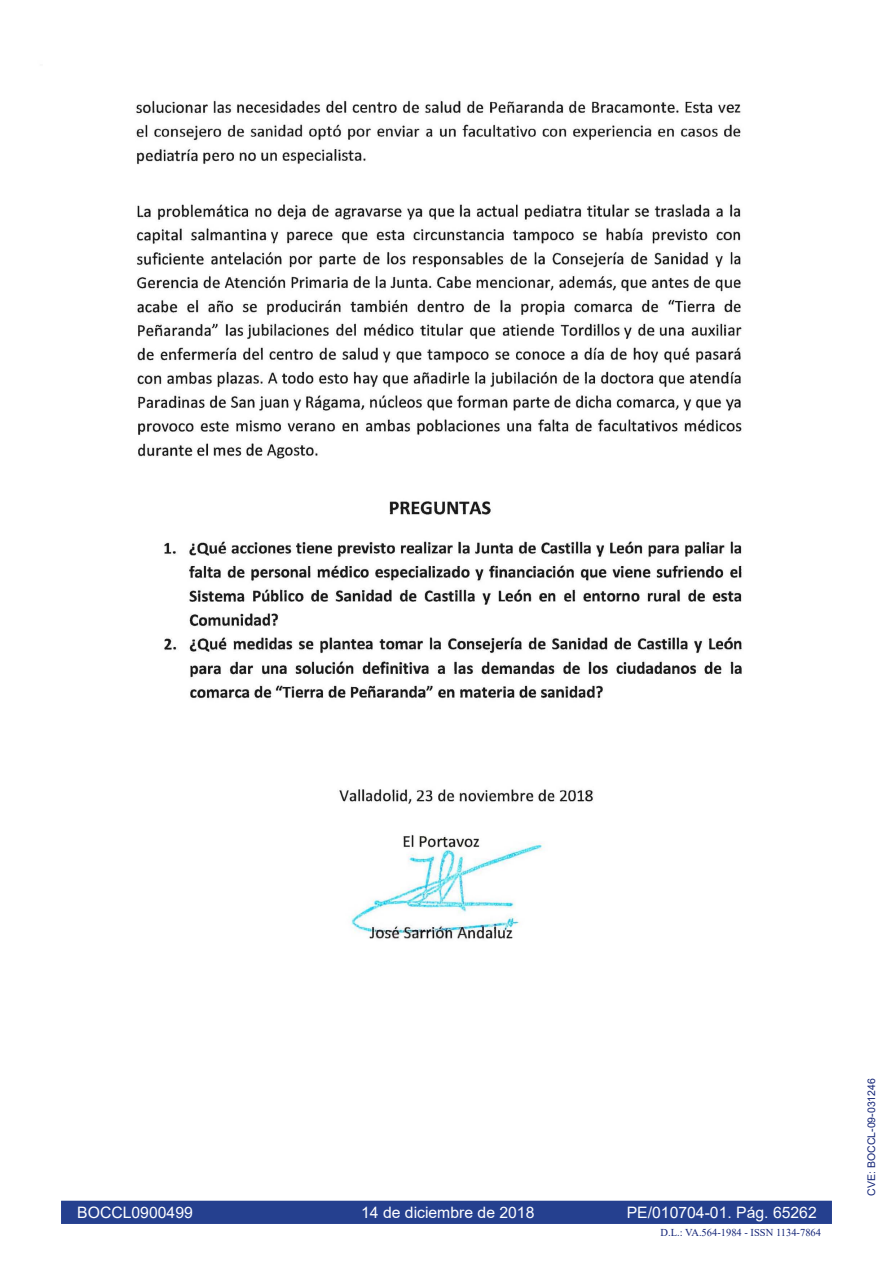
<style>
.page{position:relative;width:893px;height:1263px;background:#fff}
.page>*{position:absolute;margin:0;border:0;box-sizing:border-box;transform-origin:0 0}
.t1{font:15.75px "Arial";color:#fff}
.t2{font:10.5px "Times New Roman";color:#132477}
.t3{font:10.5px "Arial";color:#132477}
</style>
<div class="page">
<div style="left:60px;top:1200px;width:773px;height:25px;background:#25408f"></div>
<div style="left:60px;top:1199px;width:773px;height:26px;border:2px solid #fff"></div>
<img style="left:60px;top:100px;width:773px;height:1100px">
<p class="t1" style="left:77px;top:1202px;width:117px">BOCCL0900499</p>
<p class="t1" style="left:361px;top:1202px;width:175px">14 de diciembre de 2018</p>
<p class="t1" style="left:627px;top:1202px;width:192px">PE/010704-01. Pág. 65262</p>
<p class="t2" style="left:661px;top:1225px;width:162px">D.L.: VA.564-1984 - ISSN 1134-7864</p>
<p class="t3" style="left:864px;top:1195px;width:119px;rotate:-90deg">CVE: BOCCL-09-031246</p>
</div>
